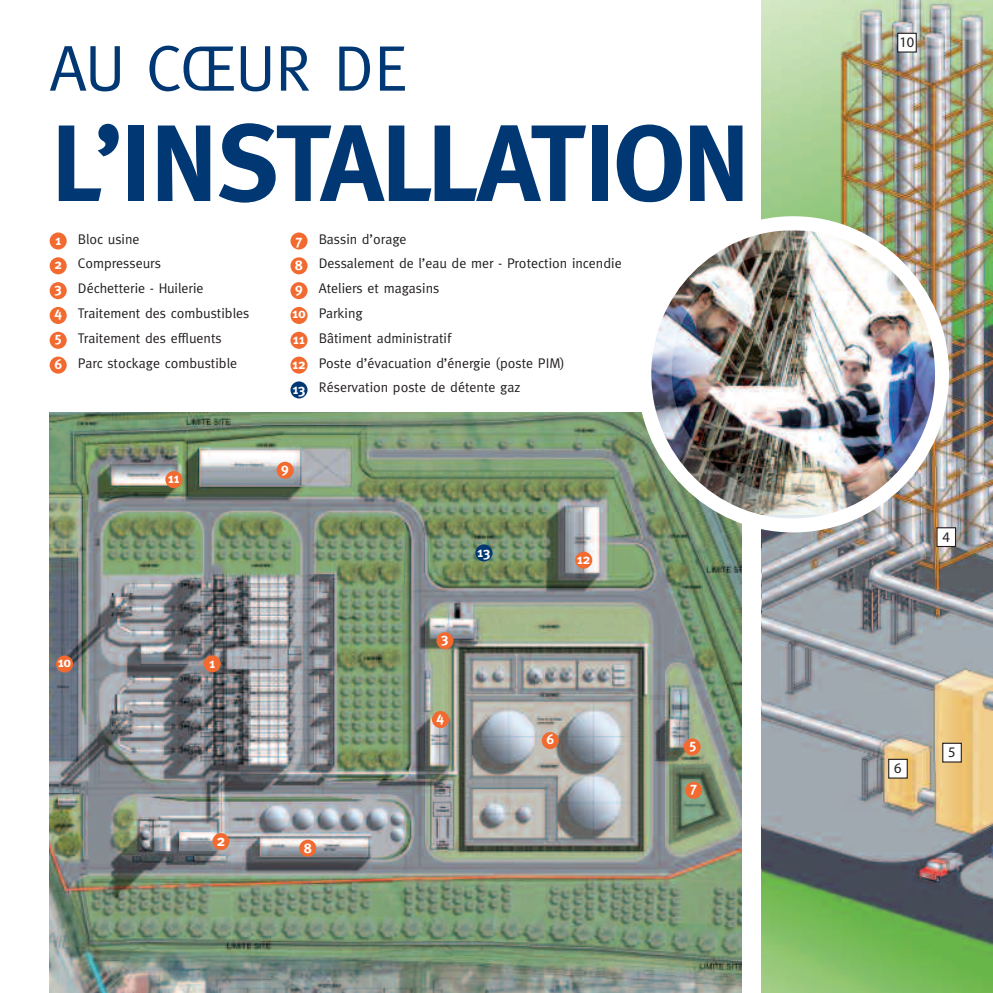
<style>
.page{position:relative;width:993px;height:993px;background:#fff}
.page>*{position:absolute;margin:0;border:0;box-sizing:border-box;transform-origin:0 0}
.t1{font:700 108.5px "Meta Plus";letter-spacing:-.04em;color:#013874}
.t2{font:64.75px "Meta";color:#013874}
.t3{font:700 15.75px "Meta Plus";color:#fff}
.t4{font:condensed 14.7px "Helvetica Neue LT";letter-spacing:.03em;color:#231f20}
.t5{font:14px/24.8px "Meta";color:#231f20}
.t6{font:700 14px "Meta Plus";letter-spacing:-.005em;color:#fff}
.s1{font-family:"Meta Plus";font-weight:700;color:#fff}
</style>
<div class="page">
<img style="left:50px;top:412px;width:691px;height:580px">
<img style="left:761px;top:0;width:231px;height:992px">
<div style="left:942px;top:743px;width:18px;height:18px;background:#fff"></div>
<div style="left:941px;top:742px;width:20px;height:20px;border:1px solid #231f20"></div>
<div style="left:888px;top:759px;width:18px;height:18px;background:#fff"></div>
<div style="left:887px;top:758px;width:20px;height:20px;border:1px solid #231f20"></div>
<div style="left:936px;top:527px;width:19px;height:19px;background:#fff"></div>
<div style="left:936px;top:527px;width:19px;height:20px;border:1px solid #231f20"></div>
<div style="left:897px;top:33px;width:18px;height:19px;background:#fff"></div>
<div style="left:896px;top:33px;width:20px;height:20px;border:1px solid #231f20"></div>
<div style="left:541px;top:731px;width:17px;height:17px;background:#f26a30;border-radius:50%"></div>
<div style="left:685px;top:781px;width:17px;height:17px;background:#f26a30;border-radius:50%"></div>
<div style="left:436px;top:632px;width:17px;height:17px;background:#f26a30;border-radius:50%"></div>
<div style="left:212px;top:832px;width:17px;height:17px;background:#f26a30;border-radius:50%"></div>
<div style="left:276px;top:461px;width:17px;height:17px;background:#f26a30;border-radius:50%"></div>
<div style="left:475px;top:544px;width:17px;height:17px;background:#013874;border-radius:50%"></div>
<div style="left:165px;top:471px;width:17px;height:17px;background:#f26a30;border-radius:50%"></div>
<div style="left:575px;top:551px;width:17px;height:17px;background:#f26a30;border-radius:50%"></div>
<div style="left:50px;top:232px;width:17px;height:17px;background:#f26a30;border-radius:50%"></div>
<div style="left:204px;top:655px;width:17px;height:17px;background:#f26a30;border-radius:50%"></div>
<div style="left:432px;top:710px;width:17px;height:17px;background:#f26a30;border-radius:50%"></div>
<div style="left:683px;top:738px;width:17px;height:17px;background:#f26a30;border-radius:50%"></div>
<div style="left:50px;top:257px;width:17px;height:17px;background:#f26a30;border-radius:50%"></div>
<div style="left:50px;top:282px;width:17px;height:17px;background:#f26a30;border-radius:50%"></div>
<div style="left:50px;top:307px;width:17px;height:17px;background:#f26a30;border-radius:50%"></div>
<div style="left:50px;top:331px;width:17px;height:18px;background:#f26a30;border-radius:50%"></div>
<div style="left:50px;top:356px;width:17px;height:17px;background:#f26a30;border-radius:50%"></div>
<div style="left:290px;top:232px;width:17px;height:17px;background:#f26a30;border-radius:50%"></div>
<div style="left:290px;top:257px;width:17px;height:17px;background:#f26a30;border-radius:50%"></div>
<div style="left:299px;top:839px;width:17px;height:17px;background:#f26a30;border-radius:50%"></div>
<div style="left:290px;top:282px;width:17px;height:17px;background:#f26a30;border-radius:50%"></div>
<div style="left:290px;top:307px;width:17px;height:17px;background:#f26a30;border-radius:50%"></div>
<div style="left:56px;top:655px;width:17px;height:17px;background:#f26a30;border-radius:50%"></div>
<div style="left:290px;top:331px;width:17px;height:18px;background:#f26a30;border-radius:50%"></div>
<div style="left:290px;top:356px;width:17px;height:17px;background:#f26a30;border-radius:50%"></div>
<div style="left:290px;top:381px;width:17px;height:17px;background:#013874;border-radius:50%"></div>
<img style="left:637px;top:216px;width:311px;height:316px">
<h2 class="t2" style="left:50px;top:30px;width:359px">AU CŒUR DE</h2>
<h1 class="t1" style="left:50px;top:100px;width:703px">L’INSTALLATION</h1>
<p class="t5" style="left:54px;top:226px;width:196px;text-indent:24px">Bloc usine<br><span class="s1">2</span> Compresseurs<br><span class="s1">3</span> Déchetterie - Huilerie<br><span class="s1">4</span> Traitement des combustibles<br><span class="s1">5</span> Traitement des effluents<br><span class="s1">6</span> Parc stockage combustible</p>
<p class="t5" style="left:296px;top:226px;width:112px"><span class="s1">7</span> Bassin d’orage</p>
<p class="t6" style="left:55px;top:232px;width:7px">1</p>
<p class="t5" style="left:295px;top:251px;width:328px;text-indent:24px">Dessalement de l’eau de mer - Protection incendie<br><span class="s1">9</span> Ateliers et magasins</p>
<p class="t6" style="left:292px;top:305px;width:15px">10</p>
<p class="t6" style="left:295px;top:257px;width:10px">8</p>
<p class="t5" style="left:292px;top:300px;width:274px;text-indent:26px">Parking<br><span class="s1">11</span> Bâtiment administratif<br><span class="s1">12</span> Poste d’évacuation d’énergie (poste PIM)<br><span class="s1">13</span> Réservation poste de détente gaz</p>
<p class="t6" style="left:58px;top:653px;width:15px">10</p>
<p class="t6" style="left:168px;top:470px;width:13px">11</p>
<p class="t6" style="left:281px;top:460px;width:9px">9</p>
<p class="t6" style="left:209px;top:654px;width:7px">1</p>
<p class="t3" style="left:217px;top:830px;width:10px">2</p>
<p class="t6" style="left:303px;top:839px;width:10px">8</p>
<p class="t6" style="left:477px;top:543px;width:14px">13</p>
<p class="t6" style="left:441px;top:629px;width:9px">3</p>
<p class="t6" style="left:436px;top:708px;width:9px">4</p>
<p class="t6" style="left:577px;top:550px;width:15px">12</p>
<p class="t6" style="left:546px;top:730px;width:9px">6</p>
<p class="t6" style="left:689px;top:736px;width:8px">5</p>
<p class="t6" style="left:690px;top:778px;width:8px">7</p>
<p class="t4" style="left:899px;top:37px;width:16px">10</p>
<p class="t4" style="left:907px;top:38px;width:16px">10</p>
<p class="t4" style="left:942px;top:531px;width:17px">44</p>
<p class="t4" style="left:893px;top:763px;width:17px">66</p>
<p class="t4" style="left:947px;top:747px;width:17px">55</p>
</div>
